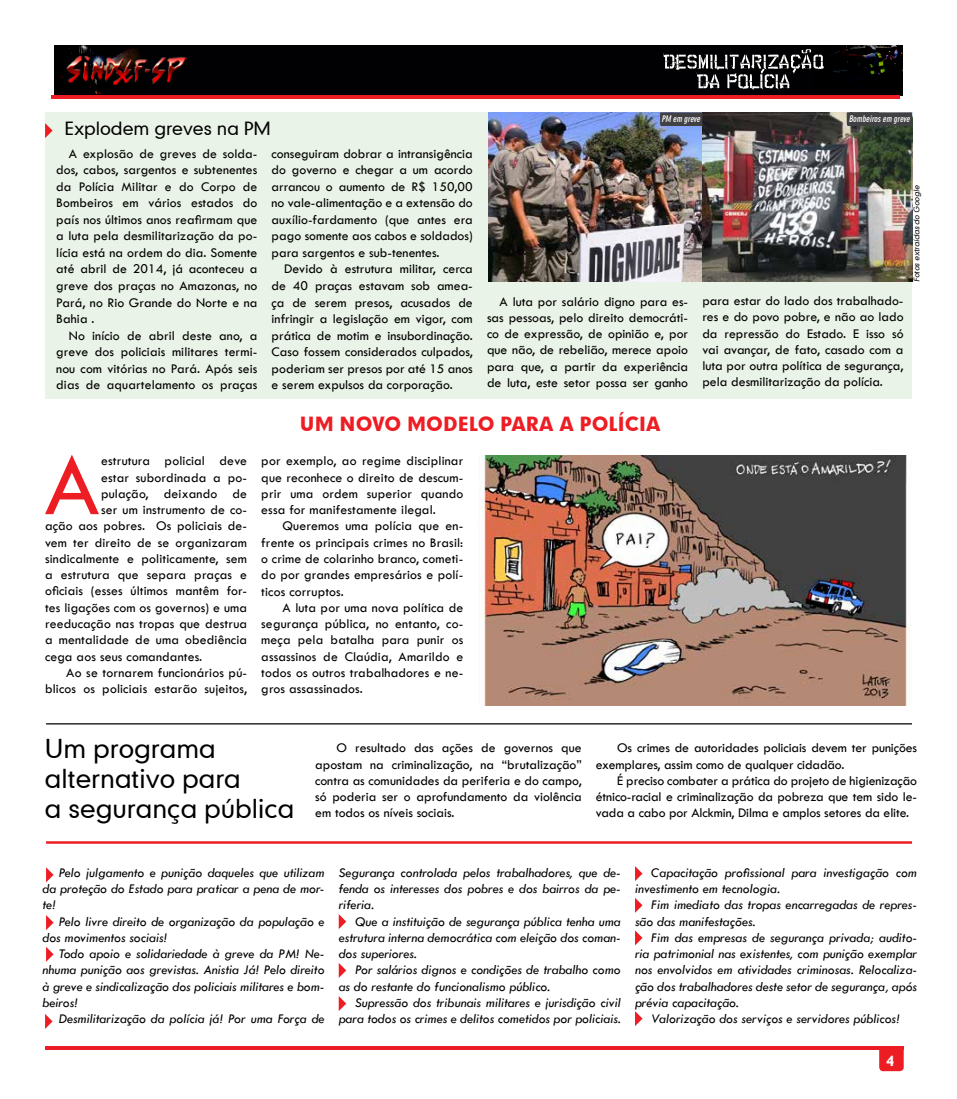
<style>
.page{position:relative;width:957px;height:1099px;background:#fff}
.page>*{position:absolute;margin:0;border:0;box-sizing:border-box;transform-origin:0 0}
.t1{font:92.12px "Tw Cen";color:#ed1d24}
.t2{font:25px/30px "Geometric 706 BT Medium B";color:#000}
.t3{font:18.75px "Geometric 706 BT Black B";color:#ed1d24}
.t4{font:17.5px "Geometric 706 BT Medium B";color:#000}
.t5{font:700 15px "Gill Sans";color:#fff}
.t6{font:13.75px/16.2px "Tw Cen";letter-spacing:.01em;color:#000;text-align:justify}
.t7{font:italic 13.75px/16.2px "Tw Cen";color:#000;text-align:justify}
.t8{font:13.75px/16.2px "Tw Cen";letter-spacing:-.01em;color:#000}
.t9{font:italic 8.75px "Geometric 706 BT Bold Condensed B";color:#fff}
.t10{font:italic 7.5px "Geometric 706 BT Medium B";color:#000}
</style>
<div class="page">
<div style="left:879px;top:1046px;width:24px;height:25px;background:#ed1d24;border-radius:4px"></div>
<hr style="left:45px;top:1046px;width:858px;height:3px;background:#ed1d24">
<div style="left:54px;top:45px;width:848px;height:50px;background:#010002"></div>
<img style="left:54px;top:45px;width:85px;height:50px">
<img style="left:830px;top:45px;width:72px;height:35px">
<svg style="left:663px;top:49px;width:161px;height:41px"></svg>
<hr style="left:52px;top:96px;width:848px;height:3px;background:#ed1d24">
<img style="left:67px;top:55px;width:120px;height:29px">
<hr style="left:46px;top:723px;width:866px;height:1px;background:#000">
<hr style="left:46px;top:841px;width:866px;height:2px;background:#ed1d24">
<img style="left:478px;top:456px;width:429px;height:249px">
<div style="left:45px;top:112px;width:867px;height:287px;background:#eaf3e7"></div>
<svg style="left:45px;top:123px;width:8px;height:15px"></svg>
<svg style="left:46px;top:867px;width:8px;height:15px"></svg>
<svg style="left:46px;top:915px;width:8px;height:15px"></svg>
<svg style="left:46px;top:947px;width:8px;height:14px"></svg>
<svg style="left:45px;top:1014px;width:8px;height:14px"></svg>
<svg style="left:339px;top:914px;width:7px;height:15px"></svg>
<svg style="left:339px;top:963px;width:7px;height:14px"></svg>
<svg style="left:339px;top:996px;width:7px;height:15px"></svg>
<svg style="left:635px;top:866px;width:7px;height:15px"></svg>
<svg style="left:635px;top:898px;width:7px;height:14px"></svg>
<svg style="left:635px;top:930px;width:7px;height:15px"></svg>
<svg style="left:635px;top:1011px;width:7px;height:15px"></svg>
<img style="left:488px;top:112px;width:424px;height:169px">
<svg style="left:660px;top:112px;width:42px;height:14px"></svg>
<svg style="left:846px;top:112px;width:66px;height:14px"></svg>
<p class="t9" style="left:661px;top:114px;width:42px">PM em greve</p>
<p class="t9" style="left:848px;top:114px;width:64px">Bombeirosem greve</p>
<p class="t4" style="left:64px;top:116px;width:208px">Explodem greves na PM</p>
<p class="t6" style="left:56px;top:145px;width:203px;text-indent:12px">A explosão de greves de solda&shy;dos, cabos, sargentos e subtenentes da Polícia Militar e do Corpo de Bombeiros em vários estados do país nos últimos anos reafirmam que a luta pela desmilitarização da po&shy;lícia está na ordem do dia. Somente até abril de 2014, já aconteceu a greve dos praças no Amazonas, no Pará, no Rio Grande do Norte e na Bahia .</p>
<p class="t6" style="left:56px;top:327px;width:203px;text-indent:12px">No início de abril deste ano, a greve dos policiais militares termi&shy;nou com vitórias no Pará. Após seis dias de aquartelamento os praças</p>
<p class="t6" style="left:272px;top:145px;width:203px">conseguiram dobrar a intransigência do governo e chegar a um acordo arrancou o aumento de R$ 150,00 no vale-alimentação e a extensão do auxílio-fardamento (que antes era pago somente aos cabos e soldados) para sargentos e sub-tenentes.</p>
<p class="t6" style="left:272px;top:261px;width:203px;text-indent:12px">Devido à estrutura militar, cerca de 40 praças estavam sob amea&shy;ça de serem presos, acusados de infringir a legislação em vigor, com prática de motim e insubordinação.<br>Caso fossem considerados culpados, poderiam ser presos por até 15 anos e serem expulsos da corporação.</p>
<p class="t10" style="left:911px;top:282px;width:100px;rotate:-90deg">Fotos extraídas do Google</p>
<p class="t6" style="left:487px;top:293px;width:203px;text-indent:12px">A luta por salário digno para es&shy;sas pessoas, pelo direito democráti&shy;co de expressão, de opinião e, por que não, de rebelião, merece apoio para que, a partir da experiência de luta, este setor possa ser ganho</p>
<p class="t6" style="left:702px;top:292px;width:203px">para estar do lado dos trabalhado&shy;res e do povo pobre, e não ao lado da repressão do Estado. E isso só vai avançar, de fato, casado com a luta por outra política de segurança, pela desmilitarização da polícia.</p>
<h3 class="t3" style="left:300px;top:411px;width:360px">UM NOVO MODELO PARA A POLÍCIA</h3>
<h1 class="t1" style="left:45px;top:429px;width:57px">A</h1>
<p class="t6" style="left:101px;top:453px;width:147px">estrutura policial deve</p>
<p class="t6" style="left:101px;top:469px;width:147px">estar subordinada a po-</p>
<p class="t6" style="left:101px;top:485px;width:147px">pulação, deixando de</p>
<p class="t6" style="left:101px;top:501px;width:147px">ser um instrumento de co-</p>
<p class="t6" style="left:45px;top:518px;width:204px">ação aos pobres. Os policiais de-</p>
<p class="t6" style="left:45px;top:534px;width:203px">vem ter direito de se organizaram</p>
<p class="t6" style="left:45px;top:550px;width:203px">sindicalmente e politicamente, sem</p>
<p class="t6" style="left:45px;top:566px;width:203px">a estrutura que separa praças e</p>
<p class="t6" style="left:45px;top:583px;width:203px">oficiais (esses últimos mantêm for-</p>
<p class="t6" style="left:45px;top:599px;width:203px">tes ligações com os governos) e uma</p>
<p class="t6" style="left:45px;top:615px;width:203px">reeducação nas tropas que destrua</p>
<p class="t6" style="left:45px;top:631px;width:204px">a mentalidade de uma obediência</p>
<p class="t6" style="left:45px;top:648px;width:159px">cega aos seus comandantes.</p>
<p class="t6" style="left:66px;top:664px;width:182px">Ao se tornarem funcionários pú-</p>
<p class="t6" style="left:45px;top:680px;width:203px">blicos os policiais estarão sujeitos,</p>
<p class="t6" style="left:261px;top:453px;width:203px">por exemplo, ao regime disciplinar que reconhece o direito de descum&shy;prir uma ordem superior quando essa for manifestamente ilegal.</p>
<p class="t6" style="left:261px;top:518px;width:203px;text-indent:21px">Queremos uma polícia que en&shy;frente os principais crimes no Brasil: o crime de colarinho branco, cometi&shy;do por grandes empresários e polí&shy;ticos corruptos.</p>
<p class="t6" style="left:261px;top:599px;width:204px;text-indent:21px">A luta por uma nova política de segurança pública, no entanto, co&shy;meça pela batalha para punir os assassinos de Claúdia, Amarildo e todos os outros trabalhadores e ne&shy;gros assassinados.</p>
<h2 class="t2" style="left:45px;top:733px;width:251px">Um programa alternativo para<br>a segurança pública</h2>
<p class="t6" style="left:315px;top:739px;width:268px;text-indent:21px">O resultado das ações de governos que apostam na criminalização, na “brutalização” contra as comunidades da periferia e do campo, só poderia ser o aprofundamento da violência em todos os níveis sociais.</p>
<p class="t8" style="left:596px;top:739px;width:323px;text-indent:21px">Os crimes de autoridades policiais devem ter punições exemplares, assim como de qualquer cidadão.</p>
<p class="t6" style="left:596px;top:772px;width:323px;text-indent:21px">É preciso combater a prática do projeto de higienização étnico-racial e criminalização da pobreza que tem sido le&shy;vada a cabo por Alckmin, Dilma e amplos setores da elite.</p>
<p class="t7" style="left:42px;top:864px;width:284px;text-indent:16px">Pelo julgamento e punição daqueles que utilizam da proteção do Estado para praticar a pena de mor&shy;te!</p>
<p class="t7" style="left:42px;top:913px;width:284px;text-indent:16px">Pelo livre direito de organização da população e dos movimentos sociais!</p>
<p class="t7" style="left:42px;top:945px;width:284px;text-indent:16px">Todo apoio e solidariedade à greve da PM! Ne&shy;nhuma punição aos grevistas. Anistia Já! Pelo direito à greve e sindicalização dos policiais militares e bom&shy;beiros!</p>
<p class="t7" style="left:59px;top:1010px;width:267px">Desmilitarização da polícia já! Por uma Força de</p>
<p class="t7" style="left:339px;top:864px;width:284px">Segurança controlada pelos trabalhadores, que de&shy;fenda os interesses dos pobres e dos bairros da pe&shy;riferia.</p>
<p class="t7" style="left:339px;top:913px;width:284px;text-indent:16px">Que a instituição de segurança pública tenha uma estrutura interna democrática com eleição dos coman&shy;dos superiores.</p>
<p class="t7" style="left:339px;top:961px;width:284px;text-indent:16px">Por salários dignos e condições de trabalho como as do restante do funcionalismo público.</p>
<p class="t7" style="left:339px;top:994px;width:284px;text-align:right">Supressão dos tribunais militares e jurisdição civil para todos os crimes e delitos cometidos por policiais.</p>
<p class="t7" style="left:635px;top:864px;width:284px;text-indent:16px">Capacitação profissional para investigação com investimento em tecnologia.</p>
<p class="t7" style="left:635px;top:896px;width:284px;text-indent:16px">Fim imediato das tropas encarregadas de repres&shy;são das manifestações.</p>
<p class="t7" style="left:635px;top:929px;width:284px;text-indent:16px">Fim das empresas de segurança privada; audito&shy;ria patrimonial nas existentes, com punição exemplar nos envolvidos em atividades criminosas. Relocaliza&shy;ção dos trabalhadores deste setor de segurança, após prévia capacitação.</p>
<p class="t7" style="left:651px;top:1010px;width:250px">Valorização dos serviços e servidores públicos!</p>
<p class="t5" style="left:886px;top:1051px;width:10px">4</p>
</div>
